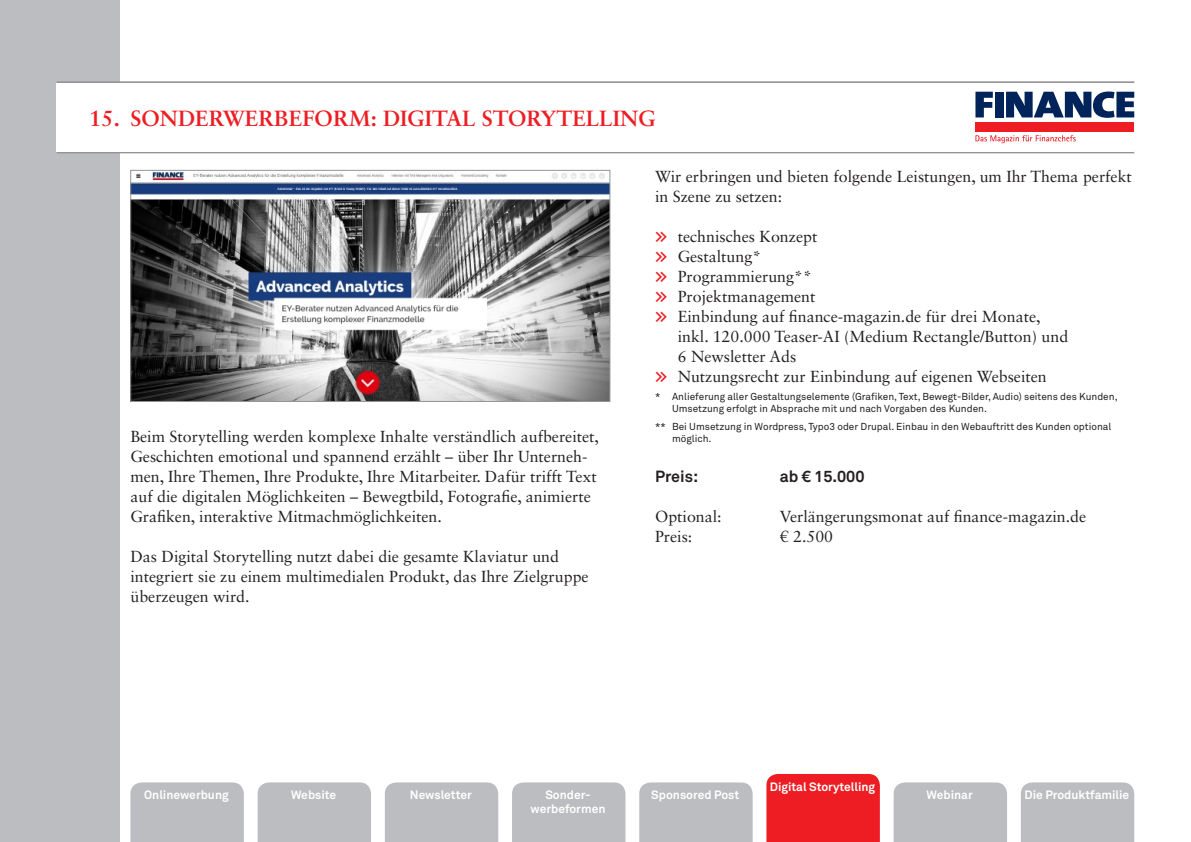
<style>
.page{position:relative;width:1191px;height:842px;background:#fff}
.page>*{position:absolute;margin:0;border:0;box-sizing:border-box;transform-origin:0 0}
.t1{font:700 22px "Sabon LT Std";color:#ee1d23}
.t2{font:16px/20px "Sabon LT Std";color:#231f20}
.t3{font:700 16px "Akkurat Std";color:#231f20}
.t4{font:700 12px/14px "Akkurat Std";color:#fff;text-align:center}
.t5{font:10px/12px "Akkurat Std";color:#231f20}
.s1{font-family:"Akkurat Std";font-weight:700;color:#ee1d23}
</style>
<div class="page">
<div style="left:0;top:0;width:119px;height:842px;background:#bcbdc0"></div>
<hr style="left:57px;top:81px;width:1077px;height:2px;background:#939598">
<hr style="left:57px;top:151px;width:1077px;height:2px;background:#939598">
<div style="left:57px;top:83px;width:1077px;height:68px;background:#fff"></div>
<svg style="left:975px;top:92px;width:17px;height:25px"></svg>
<div style="left:995px;top:92px;width:8px;height:25px;background:#002359"></div>
<svg style="left:1006px;top:92px;width:128px;height:26px"></svg>
<div style="left:975px;top:122px;width:159px;height:9px;background:#ee1d23"></div>
<svg style="left:975px;top:135px;width:100px;height:8px"></svg>
<div style="left:130px;top:782px;width:114px;height:60px;background:#bcbdc0"></div>
<div style="left:258px;top:782px;width:113px;height:60px;background:#bcbdc0"></div>
<div style="left:385px;top:782px;width:113px;height:60px;background:#bcbdc0"></div>
<div style="left:512px;top:782px;width:113px;height:60px;background:#bcbdc0"></div>
<div style="left:639px;top:782px;width:113px;height:60px;background:#bcbdc0"></div>
<div style="left:1021px;top:782px;width:113px;height:60px;background:#bcbdc0"></div>
<div style="left:893px;top:782px;width:114px;height:60px;background:#bcbdc0"></div>
<div style="left:766px;top:774px;width:114px;height:68px;background:#ee1d23"></div>
<img style="left:132px;top:172px;width:476px;height:228px">
<div style="left:130px;top:170px;width:480px;height:232px;border:1px solid #939598"></div>
<h1 class="t1" style="left:89px;top:104px;width:567px">15. SONDERWERBEFORM: DIGITAL STORYTELLING</h1>
<p class="t2" style="left:130px;top:427px;width:470px">Beim Storytelling werden komplexe Inhalte verständlich aufbereitet, Geschichten emotional und spannend erzählt – über Ihr Unterneh&shy;men, Ihre Themen, Ihre Produkte, Ihre Mitarbeiter. Dafür trifft Text auf die digitalen Möglichkeiten – Bewegtbild, Fotografie, animierte Grafiken, interaktive Mitmachmöglichkeiten.</p>
<p class="t2" style="left:130px;top:547px;width:460px">Das Digital Storytelling nutzt dabei die gesamte Klaviatur und integriert sie zu einem multimedialen Produkt, das Ihre Zielgruppe überzeugen wird.</p>
<p class="t2" style="left:655px;top:167px;width:478px">Wir erbringen und bieten folgende Leistungen, um Ihr Thema perfekt in Szene zu setzen:</p>
<p class="t2" style="left:655px;top:227px;width:164px"><span class="s1">&gt;&gt;&gt;</span> technisches Konzept</p>
<p class="t2" style="left:655px;top:247px;width:108px"><span class="s1">&gt;&gt;&gt;</span> Gestaltung*</p>
<p class="t2" style="left:655px;top:267px;width:158px"><span class="s1">&gt;&gt;&gt;</span> Programmierung**</p>
<p class="t2" style="left:655px;top:287px;width:162px"><span class="s1">&gt;&gt;&gt;</span> Projektmanagement</p>
<p class="t2" style="left:655px;top:307px;width:387px"><span class="s1">&gt;&gt;&gt;</span> Einbindung auf finance-magazin.de für drei Monate,</p>
<p class="t2" style="left:677px;top:327px;width:392px">inkl. 120.000 Teaser-AI (Medium Rectangle/Button) und</p>
<p class="t2" style="left:677px;top:347px;width:120px">6 Newsletter Ads</p>
<p class="t2" style="left:655px;top:367px;width:393px"><span class="s1">&gt;&gt;&gt;</span> Nutzungsrecht zur Einbindung auf eigenen Webseiten</p>
<p class="t5" style="left:672px;top:391px;width:447px;text-indent:-17px">* Anlieferung aller Gestaltungselemente (Grafiken, Text, Bewegt-Bilder, Audio) seitens des Kunden,<br>Umsetzung erfolgt in Absprache mit und nach Vorgaben des Kunden.</p>
<p class="t5" style="left:672px;top:420px;width:441px;text-indent:-17px">** Bei Umsetzung in Wordpress, Typo3 oder Drupal. Einbau in den Webauftritt des Kunden optional möglich.</p>
<p class="t3" style="left:655px;top:466px;width:45px">Preis:</p>
<p class="t3" style="left:780px;top:466px;width:86px">ab € 15.000</p>
<p class="t2" style="left:655px;top:506px;width:68px">Optional:</p>
<p class="t2" style="left:780px;top:506px;width:308px">Verlängerungsmonat auf finance-magazin.de</p>
<p class="t2" style="left:655px;top:526px;width:39px">Preis:</p>
<p class="t2" style="left:780px;top:526px;width:55px">€ 2.500</p>
<p class="t4" style="left:770px;top:780px;width:107px">Digital Storytelling</p>
<p class="t4" style="left:144px;top:788px;width:86px">Onlinewerbung</p>
<p class="t4" style="left:291px;top:788px;width:47px">Website</p>
<p class="t4" style="left:410px;top:788px;width:63px">Newsletter</p>
<p class="t4" style="left:530px;top:788px;width:76px">Sonder&shy;werbeformen</p>
<p class="t4" style="left:651px;top:788px;width:89px">Sponsored Post</p>
<p class="t4" style="left:926px;top:788px;width:48px">Webinar</p>
<p class="t4" style="left:1024px;top:788px;width:106px">Die Produktfamilie</p>
</div>
